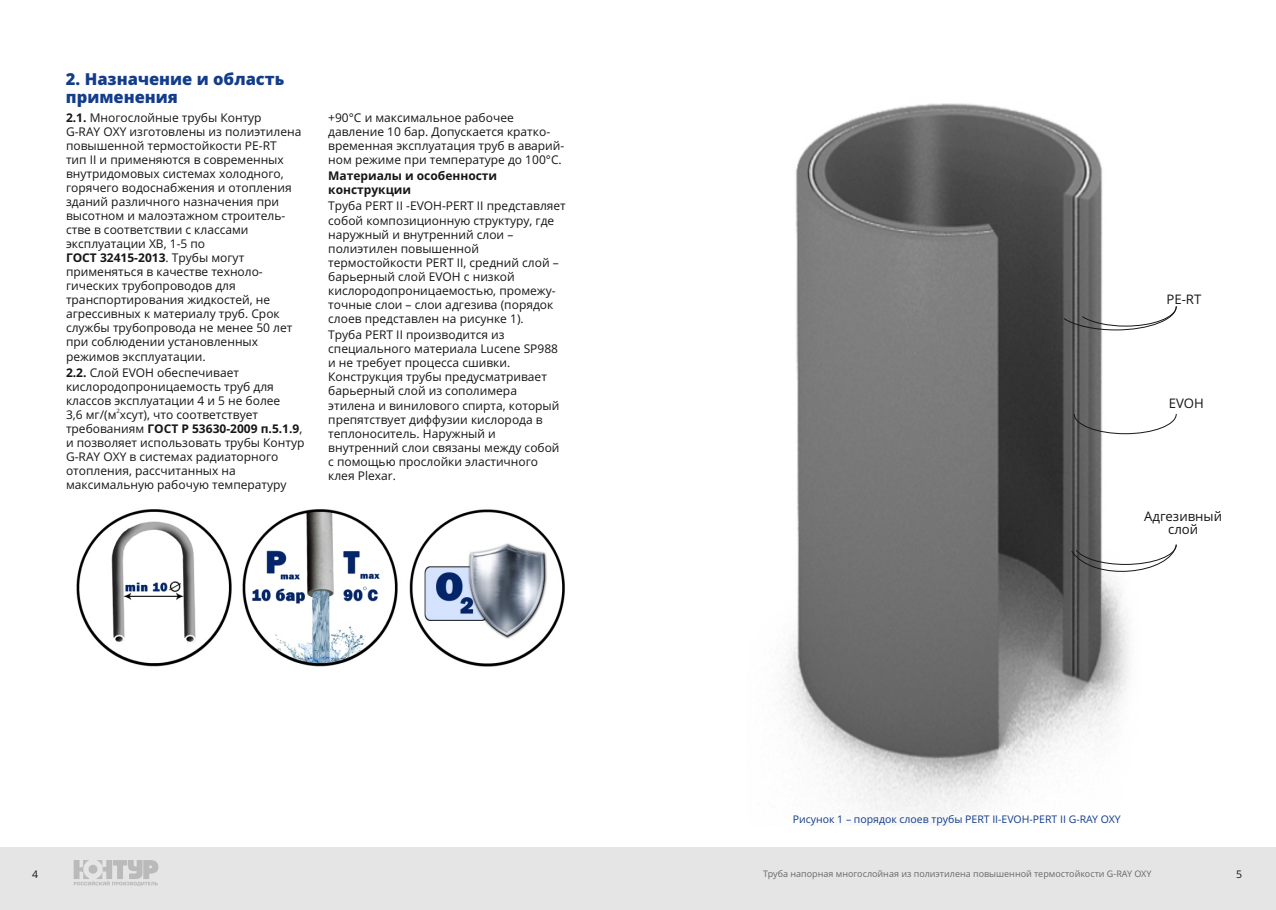
<style>
.page{position:relative;width:1276px;height:910px;background:#fff}
.page>*{position:absolute;margin:0;border:0;box-sizing:border-box;transform-origin:0 0}
.t1{font:800 16.5px/18px "Open Sans";color:#133d8b}
.t2{font:13.2px/12.6px "Open Sans";color:#151616;text-align:center}
.t3{font:12px/14.1px "Open Sans";color:#151616}
.t4{font:700 12px/14.1px "Open Sans";color:#151616}
.t5{font:10.5px "Open Sans";color:#133d8b}
.t6{font:10.5px "Open Sans";color:#151616}
.t7{font:9px "Open Sans";color:#686868}
.t8{font:6px "Open Sans";color:#151616}
.s1{font-weight:700}
</style>
<div class="page">
<img style="left:782px;top:103px;width:347px;height:719px">
<div style="left:0;top:847px;width:638px;height:62px;background:#e5e5e5"></div>
<div style="left:638px;top:847px;width:638px;height:62px;background:#e5e5e5"></div>
<svg style="left:74px;top:860px;width:84px;height:26px"></svg>
<svg style="left:1073px;top:413px;width:104px;height:22px"></svg>
<svg style="left:1070px;top:544px;width:107px;height:39px"></svg>
<svg style="left:1062px;top:305px;width:115px;height:26px"></svg>
<img style="left:76px;top:509px;width:156px;height:158px">
<img style="left:242px;top:509px;width:156px;height:158px">
<img style="left:409px;top:509px;width:156px;height:158px">
<h1 class="t1" style="left:66px;top:71px;width:220px">2. Назначение и область применения</h1>
<p class="t3" style="left:66px;top:111px;width:237px"><span class="s1">2.1.</span> Многослойные трубы Контур<br>G-RAY OXY изготовлены из полиэтилена повышенной термостойкости PE-RT<br>тип II и применяются в современных внутридомовых системах холодного, горячего водоснабжения и отопления зданий различного назначения при высотном и малоэтажном строитель&shy;стве в соответствии с классами эксплуатации ХВ, 1-5 по<br><span class="s1">ГОСТ 32415-2013</span>. Трубы могут применяться в качестве техноло&shy;гических трубопроводов для транспортирования жидкостей, не агрессивных к материалу труб. Срок службы трубопровода не менее 50 лет при соблюдении установленных режимов эксплуатации.</p>
<p class="t3" style="left:66px;top:367px;width:216px"><span class="s1">2.2.</span> Слой EVOH обеспечивает кислородопроницаемость труб для классов эксплуатации 4 и 5 не более</p>
<p class="t8" style="left:117px;top:408px;width:5px">2</p>
<p class="t3" style="left:66px;top:409px;width:240px">3,6 мг/(м хсут), что соответствует требованиям <span class="s1">ГОСТ Р 53630-2009 п.5.1.9</span>, и позволяет использовать трубы Контур G-RAY OXY в системах радиаторного отопления, рассчитанных на максимальную рабочую температуру</p>
<p class="t3" style="left:328px;top:111px;width:237px">+90°С и максимальное рабочее давление 10 бар. Допускается кратко&shy;временная эксплуатация труб в аварий&shy;ном режиме при температуре до 100°С.</p>
<p class="t4" style="left:328px;top:170px;width:170px">Материалы и особенности конструкции</p>
<p class="t3" style="left:328px;top:200px;width:239px">Труба PERT II -EVOH-PERT II представляет собой композиционную структуру, где наружный и внутренний слои – полиэтилен повышенной термостойкости PЕRТ II, средний слой – барьерный слой EVOH с низкой кислородопроницаемостью, промежу&shy;точные слои – слои адгезива (порядок слоев представлен на рисунке 1).</p>
<p class="t3" style="left:328px;top:329px;width:233px">Труба PЕRТ II производится из специального материала Lucene SP988 и не требует процесса сшивки.<br>Конструкция трубы предусматривает барьерный слой из сополимера этилена и винилового спирта, который препятствует диффузии кислорода в теплоноситель. Наружный и внутренний слои связаны между собой с помощью прослойки эластичного клея Plexar.</p>
<p class="t2" style="left:1166px;top:294px;width:36px">PE-RT</p>
<p class="t2" style="left:1168px;top:398px;width:37px">EVOH</p>
<p class="t2" style="left:1144px;top:511px;width:79px">Адгезивный слой</p>
<p class="t5" style="left:793px;top:815px;width:329px">Рисунок 1 – порядок слоев трубы PERT II-EVOH-PERT II G-RAY OXY</p>
<p class="t7" style="left:763px;top:870px;width:390px">Труба напорная многослойная из полиэтилена повышенной термостойкости G-RAY OXY</p>
<p class="t6" style="left:32px;top:870px;width:8px">4</p>
<p class="t6" style="left:1236px;top:870px;width:8px">5</p>
</div>
